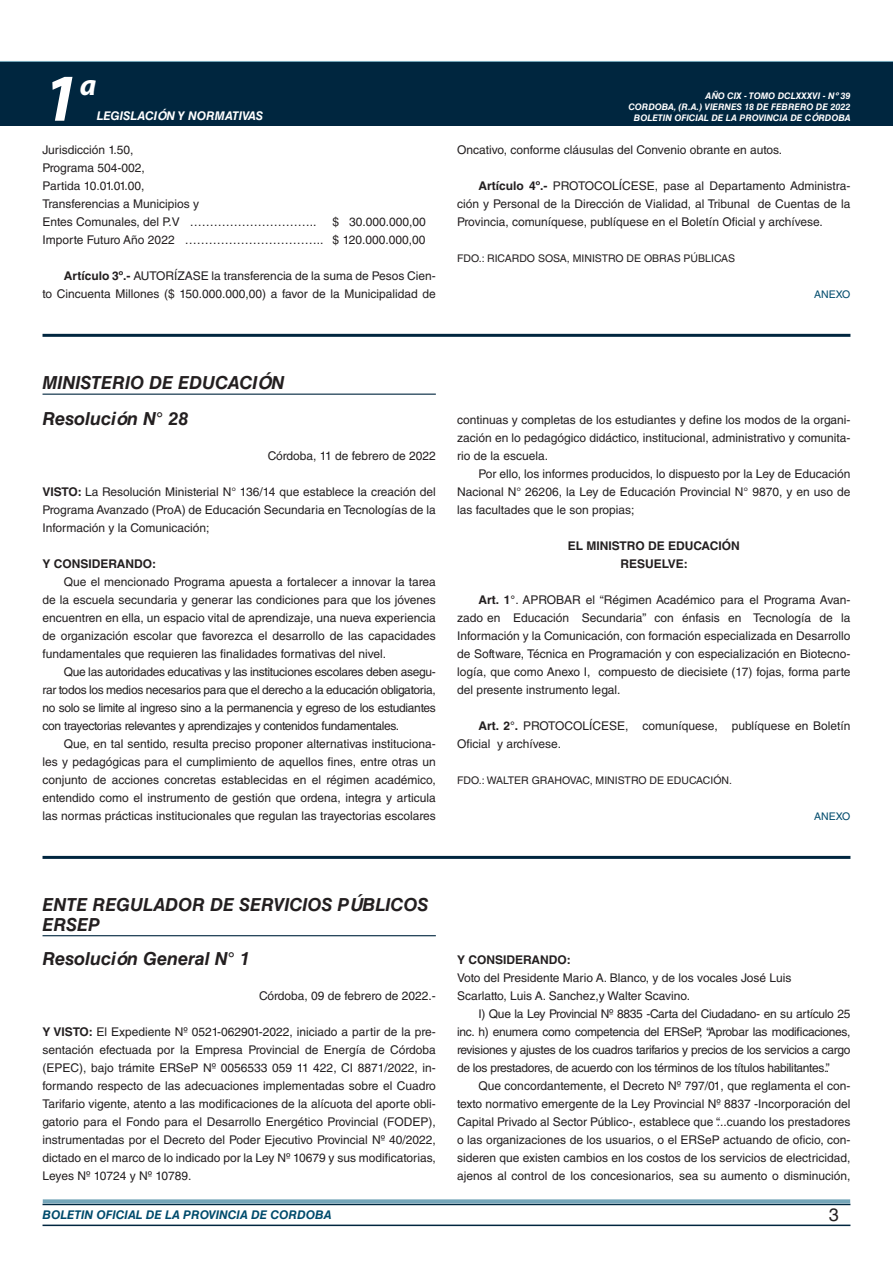
<style>
.page{position:relative;width:893px;height:1263px;background:#fff}
.page>*{position:absolute;margin:0;border:0;box-sizing:border-box;transform-origin:0 0}
.t1{font:italic 700 67.5px "Myriad Pro";color:#fff}
.t2{font:italic 700 30px "Myriad Pro";color:#fff}
.NOMBRE_DE_MINISTERIO{font:italic 700 18px/19.5px "Helvetica LT Std";color:#231f20}
.t3{font:18px "Helvetica LT Std";color:#231f20}
.TEXTO_BASE{font:12px/18px "Helvetica LT Std";color:#231f20;text-align:justify}
.FECHA{font:12px "Helvetica LT Std";color:#231f20}
.t4{font:italic 700 12px "Helvetica LT Std";color:#004b6c}
.RESUELVE{font:700 12px "Helvetica LT Std";color:#231f20}
.TEXTO_BASE-2{font:700 12px "Helvetica LT Std";color:#231f20}
.t5{font:italic 700 12px "Helvetica LT Std";color:#fff}
.FIRMA{font:10.5px "Helvetica LT Std";color:#231f20}
.ANEXO{font:10.5px "Helvetica LT Std";color:#004b6c}
.t6{font:italic 700 9px/10.8px "Helvetica LT Std";color:#fff;text-align:right}
.s1{font-weight:700}
</style>
<div class="page">
<div style="left:0;top:61px;width:893px;height:6px;background:#73a5b8"></div>
<div style="left:0;top:62px;width:893px;height:64px;background:#00263f"></div>
<hr style="left:43px;top:1224px;width:807px;height:2px;background:#00263f">
<div style="left:42px;top:1198px;width:809px;height:8px;background:#fff;opacity:.75"></div>
<hr style="left:43px;top:334px;width:807px;height:3px;background:#00263f">
<hr style="left:43px;top:394px;width:393px;height:1px;background:#00263f">
<hr style="left:43px;top:856px;width:807px;height:3px;background:#00263f">
<hr style="left:43px;top:935px;width:393px;height:1px;background:#00263f">
<h1 class="t1" style="left:43px;top:54px;width:38px">1</h1>
<h2 class="t2" style="left:80px;top:66px;width:18px">a</h2>
<p class="t5" style="left:97px;top:109px;width:168px">LEGISLACIÓN Y NORMATIVAS</p>
<p class="TEXTO_BASE" style="left:43px;top:141px;width:92px">Jurisdicción 1.50,</p>
<p class="TEXTO_BASE" style="left:43px;top:159px;width:104px">Programa 504-002,</p>
<p class="TEXTO_BASE" style="left:43px;top:177px;width:104px">Partida 10.01.01.00,</p>
<p class="TEXTO_BASE" style="left:43px;top:195px;width:158px">Transferencias a Municipios y</p>
<p class="TEXTO_BASE" style="left:43px;top:213px;width:275px">Entes Comunales, del P.V …………………………..</p>
<p class="TEXTO_BASE" style="left:332px;top:213px;width:95px">$ 30.000.000,00</p>
<p class="TEXTO_BASE" style="left:43px;top:231px;width:385px">Importe Futuro Año 2022 …………………………….. $ 120.000.000,00</p>
<p class="TEXTO_BASE" style="left:43px;top:267px;width:395px;text-align:right"><span class="s1">Artículo 3º.-</span> AUTORÍZASE la transferencia de la suma de Pesos Cien-<br>to Cincuenta Millones ($ 150.000.000,00) a favor de la Municipalidad de</p>
<p class="t6" style="left:628px;top:91px;width:224px">AÑO CIX - TOMO DCLXXXVI - Nº 39<br>CORDOBA, (R.A.) VIERNES 18 DE FEBRERO DE 2022<br>BOLETIN OFICIAL DE LA PROVINCIA DE CÓRDOBA</p>
<p class="TEXTO_BASE" style="left:457px;top:141px;width:327px">Oncativo, conforme cláusulas del Convenio obrante en autos.</p>
<p class="TEXTO_BASE" style="left:457px;top:177px;width:395px;text-indent:21px"><span class="s1">Artículo 4º.-</span> PROTOCOLÍCESE, pase al Departamento Administra&shy;ción y Personal de la Dirección de Vialidad, al Tribunal de Cuentas de la Provincia, comuníquese, publíquese en el Boletín Oficial y archívese.</p>
<p class="FIRMA" style="left:457px;top:252px;width:279px">FDO.: RICARDO SOSA, MINISTRO DE OBRAS PÚBLICAS</p>
<p class="ANEXO" style="left:814px;top:288px;width:38px">ANEXO</p>
<p class="NOMBRE_DE_MINISTERIO" style="left:43px;top:373px;width:243px">MINISTERIO DE EDUCACIÓN</p>
<p class="NOMBRE_DE_MINISTERIO" style="left:43px;top:409px;width:147px">Resolución N° 28</p>
<p class="FECHA" style="left:268px;top:449px;width:170px">Córdoba, 11 de febrero de 2022</p>
<p class="TEXTO_BASE" style="left:43px;top:483px;width:395px"><span class="s1">VISTO:</span> La Resolución Ministerial N° 136/14 que establece la creación del Programa Avanzado (ProA) de Educación Secundaria en Tecnologías de la Información y la Comunicación;</p>
<p class="TEXTO_BASE-2" style="left:43px;top:556px;width:115px">Y CONSIDERANDO:</p>
<p class="TEXTO_BASE" style="left:43px;top:573px;width:395px;text-indent:21px">Que el mencionado Programa apuesta a fortalecer a innovar la tarea de la escuela secundaria y generar las condiciones para que los jóvenes encuentren en ella, un espacio vital de aprendizaje, una nueva experiencia de organización escolar que favorezca el desarrollo de las capacidades fundamentales que requieren las finalidades formativas del nivel.</p>
<p class="TEXTO_BASE" style="left:43px;top:663px;width:395px;text-indent:21px">Que las autoridades educativas y las instituciones escolares deben asegu&shy;rar todos los medios necesarios para que el derecho a la educación obligatoria, no solo se limite al ingreso sino a la permanencia y egreso de los estudiantes con trayectorias relevantes y aprendizajes y contenidos fundamentales.</p>
<p class="TEXTO_BASE" style="left:43px;top:735px;width:395px;text-indent:21px">Que, en tal sentido, resulta preciso proponer alternativas instituciona&shy;les y pedagógicas para el cumplimiento de aquellos fines, entre otras un conjunto de acciones concretas establecidas en el régimen académico, entendido como el instrumento de gestión que ordena, integra y articula las normas prácticas institucionales que regulan las trayectorias escolares</p>
<p class="TEXTO_BASE" style="left:457px;top:411px;width:395px">continuas y completas de los estudiantes y define los modos de la organi&shy;zación en lo pedagógico didáctico, institucional, administrativo y comunita&shy;rio de la escuela.</p>
<p class="TEXTO_BASE" style="left:457px;top:465px;width:395px;text-indent:21px">Por ello, los informes producidos, lo dispuesto por la Ley de Educación Nacional N° 26206, la Ley de Educación Provincial N° 9870, y en uso de las facultades que le son propias;</p>
<p class="RESUELVE" style="left:568px;top:538px;width:173px">EL MINISTRO DE EDUCACIÓN</p>
<p class="RESUELVE" style="left:620px;top:556px;width:69px">RESUELVE:</p>
<p class="TEXTO_BASE" style="left:457px;top:591px;width:395px;text-indent:21px"><span class="s1">Art. 1°</span>. APROBAR el “Régimen Académico para el Programa Avan&shy;zado en Educación Secundaria” con énfasis en Tecnología de la Información y la Comunicación, con formación especializada en Desarrollo de Software, Técnica en Programación y con especialización en Biotecno&shy;logía, que como Anexo I, compuesto de diecisiete (17) fojas, forma parte del presente instrumento legal.</p>
<p class="TEXTO_BASE" style="left:457px;top:717px;width:395px;text-indent:21px"><span class="s1">Art. 2°.</span> PROTOCOLÍCESE, comuníquese, publíquese en Boletín<br>Oficial y archívese.</p>
<p class="FIRMA" style="left:457px;top:774px;width:277px">FDO.: WALTER GRAHOVAC, MINISTRO DE EDUCACIÓN.</p>
<p class="ANEXO" style="left:814px;top:810px;width:38px">ANEXO</p>
<p class="NOMBRE_DE_MINISTERIO" style="left:43px;top:895px;width:388px">ENTE REGULADOR DE SERVICIOS PÚBLICOS<br>ERSEP</p>
<p class="NOMBRE_DE_MINISTERIO" style="left:43px;top:949px;width:209px">Resolución General N° 1</p>
<p class="FECHA" style="left:259px;top:989px;width:178px">Córdoba, 09 de febrero de 2022.-</p>
<p class="TEXTO_BASE" style="left:43px;top:1023px;width:395px"><span class="s1">Y VISTO:</span> El Expediente Nº 0521-062901-2022, iniciado a partir de la pre&shy;sentación efectuada por la Empresa Provincial de Energía de Córdoba (EPEC), bajo trámite ERSeP Nº 0056533 059 11 422, CI 8871/2022, in&shy;formando respecto de las adecuaciones implementadas sobre el Cuadro Tarifario vigente, atento a las modificaciones de la alícuota del aporte obli&shy;gatorio para el Fondo para el Desarrollo Energético Provincial (FODEP), instrumentadas por el Decreto del Poder Ejecutivo Provincial Nº 40/2022, dictado en el marco de lo indicado por la Ley Nº 10679 y sus modificatorias, Leyes Nº 10724 y Nº 10789.</p>
<p class="TEXTO_BASE-2" style="left:457px;top:952px;width:115px">Y CONSIDERANDO:</p>
<p class="TEXTO_BASE" style="left:457px;top:969px;width:336px">Voto del Presidente Mario A. Blanco, y de los vocales José Luis</p>
<p class="TEXTO_BASE" style="left:457px;top:987px;width:234px">Scarlatto, Luis A. Sanchez,y Walter Scavino.</p>
<p class="TEXTO_BASE" style="left:457px;top:1005px;width:395px;text-indent:21px">I) Que la Ley Provincial Nº 8835 -Carta del Ciudadano- en su artículo 25 inc. h) enumera como competencia del ERSeP, “Aprobar las modificaciones, revisiones y ajustes de los cuadros tarifarios y precios de los servicios a cargo de los prestadores, de acuerdo con los términos de los títulos habilitantes.”.</p>
<p class="TEXTO_BASE" style="left:457px;top:1077px;width:395px;text-indent:21px">Que concordantemente, el Decreto Nº 797/01, que reglamenta el con&shy;texto normativo emergente de la Ley Provincial Nº 8837 -Incorporación del Capital Privado al Sector Público-, establece que “...cuando los prestadores o las organizaciones de los usuarios, o el ERSeP actuando de oficio, con&shy;sideren que existen cambios en los costos de los servicios de electricidad, ajenos al control de los concesionarios, sea su aumento o disminución,</p>
<p class="t4" style="left:43px;top:1208px;width:290px">BOLETIN OFICIAL DE LA PROVINCIA DE CORDOBA</p>
<h3 class="t3" style="left:829px;top:1204px;width:12px">3</h3>
</div>
